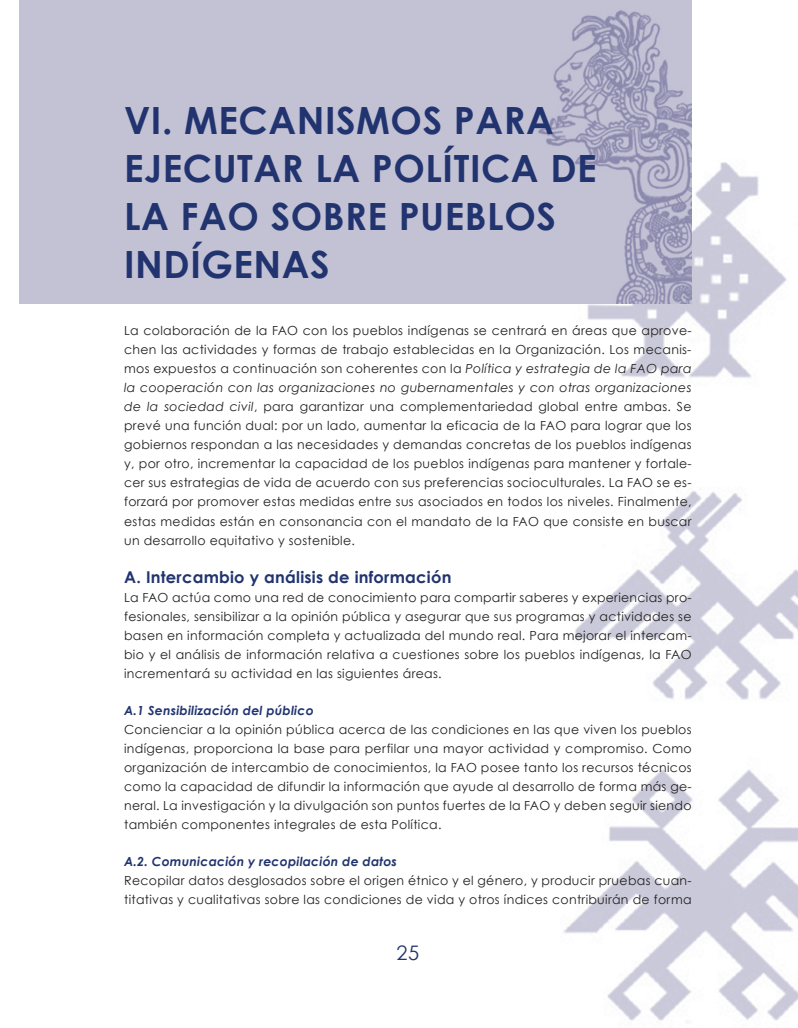
<style>
.page{position:relative;width:798px;height:1028px;background:#fff}
.page>*{position:absolute;margin:0;border:0;box-sizing:border-box;transform-origin:0 0}
.t1{font:700 37.5px/47.8px "Century Gothic";letter-spacing:.015em;color:#21346f}
.t2{font:20px "Century Gothic";color:#21346f}
.t3{font:700 16.25px "Century Gothic";letter-spacing:.015em;color:#21346f}
.t4{font:12.5px/19px "Century Gothic";letter-spacing:.025em;color:#231f20;text-align:justify}
.t5{font:italic 700 12.5px "Century Gothic";letter-spacing:.015em;color:#21346f}
.s1{font-style:italic}
</style>
<div class="page">
<img style="left:559px;top:158px;width:238px;height:864px">
<div style="left:19px;top:0;width:672px;height:303px;background:#c3c1d4"></div>
<img style="left:538px;top:10px;width:153px;height:293px">
<h1 class="t1" style="left:124px;top:96px;width:474px">VI. MECANISMOS PARA<br>EJECUTAR LA POLÍTICA DE<br>LA FAO SOBRE PUEBLOS<br>INDÍGENAS</h1>
<p class="t4" style="left:124px;top:320px;width:568px">La colaboración de la FAO con los pueblos indígenas se centrará en áreas que aprove&shy;chen las actividades y formas de trabajo establecidas en la Organización. Los mecanis&shy;mos expuestos a continuación son coherentes con la <span class="s1">Política y estrategia de la FAO para la cooperación con las organizaciones no gubernamentales y con otras organizaciones de la sociedad civil</span>, para garantizar una complementariedad global entre ambas. Se prevé una función dual: por un lado, aumentar la eficacia de la FAO para lograr que los gobiernos respondan a las necesidades y demandas concretas de los pueblos indígenas y, por otro, incrementar la capacidad de los pueblos indígenas para mantener y fortale&shy;cer sus estrategias de vida de acuerdo con sus preferencias socioculturales. La FAO se es&shy;forzará por promover estas medidas entre sus asociados en todos los niveles. Finalmente, estas medidas están en consonancia con el mandato de la FAO que consiste en buscar un desarrollo equitativo y sostenible.</p>
<h3 class="t3" style="left:124px;top:566px;width:329px">A. Intercambio y análisis de información</h3>
<p class="t4" style="left:124px;top:587px;width:569px">La FAO actúa como una red de conocimiento para compartir saberes y experiencias pro&shy;fesionales, sensibilizar a la opinión pública y asegurar que sus programas y actividades se basen en información completa y actualizada del mundo real. Para mejorar el intercam&shy;bio y el análisis de información relativa a cuestiones sobre los pueblos indígenas, la FAO incrementará su actividad en las siguientes áreas.</p>
<p class="t5" style="left:124px;top:702px;width:191px">A.1 Sensibilización del público</p>
<p class="t4" style="left:124px;top:719px;width:569px">Concienciar a la opinión pública acerca de las condiciones en las que viven los pueblos indígenas, proporciona la base para perfilar una mayor actividad y compromiso. Como organización de intercambio de conocimientos, la FAO posee tanto los recursos técnicos como la capacidad de difundir la información que ayude al desarrollo de forma más ge&shy;neral. La investigación y la divulgación son puntos fuertes de la FAO y deben seguir siendo también componentes integrales de esta Política.</p>
<p class="t5" style="left:124px;top:853px;width:274px">A.2. Comunicación y recopilación de datos</p>
<p class="t4" style="left:124px;top:870px;width:569px">Recopilar datos desglosados sobre el origen étnico y el género, y producir pruebas cuan&shy;titativas y cualitativas sobre las condiciones de vida y otros índices contribuirán de forma</p>
<h2 class="t2" style="left:396px;top:940px;width:24px">25</h2>
</div>
